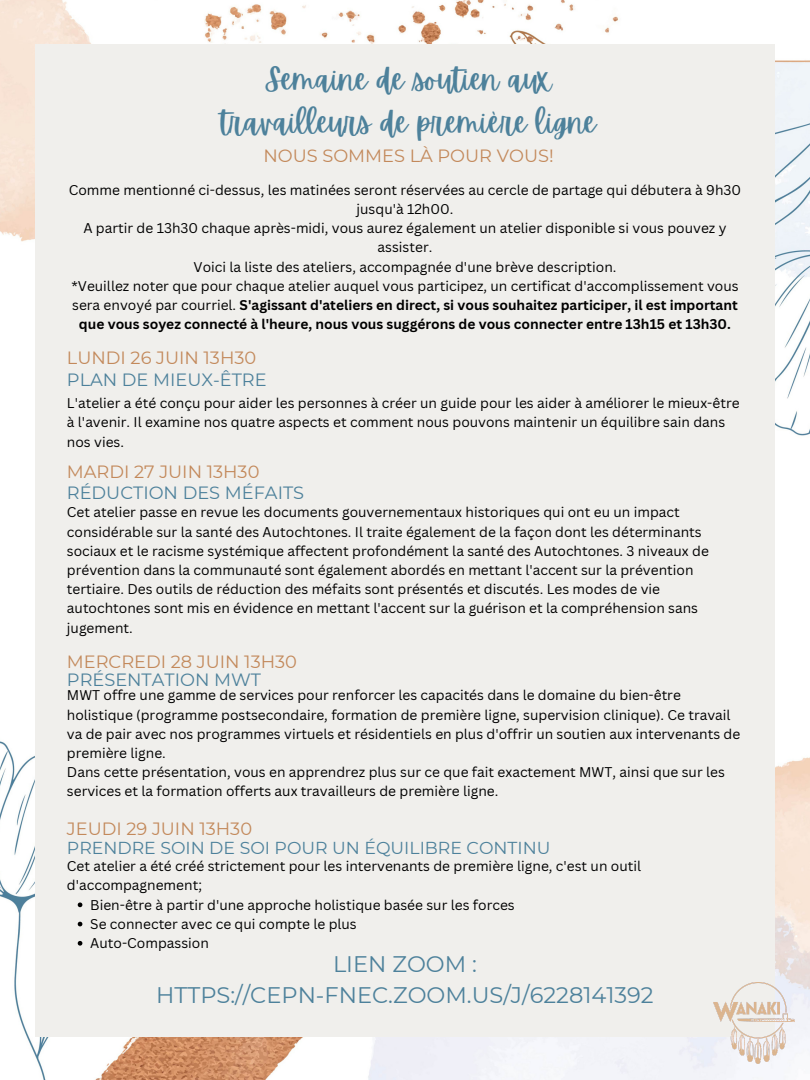
<style>
.page{position:relative;width:810px;height:1080px;background:#fff}
.page>*{position:absolute;margin:0;border:0;box-sizing:border-box;transform-origin:0 0}
.t1{font:30.44px/42.6px "Apricots";color:#4d819b;text-align:center}
.t2{font:22.5px "Montserrat";color:#4d819b}
.t3{font:17.75px "Montserrat";color:#c3895b}
.t4{font:17.75px "Montserrat";color:#4d819b}
.t5{font:17.31px "Montserrat";color:#4d819b}
.t6{font:13.75px/19.2px "Canva Sans";color:#000}
.t7{font:700 13.75px/19.2px "Canva Sans";color:#000;text-align:center}
.s1{font-weight:400}
</style>
<div class="page">
<img style="left:0;top:0;width:810px;height:1080px">
<div style="left:35px;top:44px;width:740px;height:992px;background:#f0efec"></div>
<img style="left:713px;top:983px;width:81px;height:81px">
<svg style="left:78px;top:903px;width:4px;height:4px"></svg>
<svg style="left:78px;top:922px;width:4px;height:4px"></svg>
<svg style="left:78px;top:941px;width:4px;height:5px"></svg>
<p class="t1" style="left:221px;top:59px;width:377px">Semaine de soutien aux travailleurs de première ligne</p>
<p class="t3" style="left:264px;top:145px;width:292px">NOUS SOMMES LÀ POUR VOUS!</p>
<p class="t6" style="left:69px;top:180px;width:674px;text-align:center">Comme mentionné ci-dessus, les matinées seront réservées au cercle de partage qui débutera à 9h30 jusqu'à 12h00.</p>
<p class="t6" style="left:83px;top:218px;width:645px;text-align:center">A partir de 13h30 chaque après-midi, vous aurez également un atelier disponible si vous pouvez y assister.</p>
<p class="t6" style="left:194px;top:257px;width:424px">Voici la liste des ateliers, accompagnée d'une brève description.</p>
<p class="t7" style="left:71px;top:276px;width:669px"><span class="s1">*Veuillez noter que pour chaque atelier auquel vous participez, un certificat d'accomplissement vous sera envoyé par courriel.</span> S'agissant d'ateliers en direct, si vous souhaitez participer, il est important que vous soyez connecté à l'heure, nous vous suggérons de vous connecter entre 13h15 et 13h30.</p>
<p class="t3" style="left:67px;top:347px;width:191px">LUNDI 26 JUIN 13H30</p>
<p class="t4" style="left:67px;top:369px;width:201px">PLAN DE MIEUX-ÊTRE</p>
<p class="t6" style="left:67px;top:393px;width:674px">L'atelier a été conçu pour aider les personnes à créer un guide pour les aider à améliorer le mieux-être à l'avenir. Il examine nos quatre aspects et comment nous pouvons maintenir un équilibre sain dans nos vies.</p>
<p class="t4" style="left:67px;top:482px;width:239px">RÉDUCTION DES MÉFAITS</p>
<p class="t3" style="left:67px;top:461px;width:194px">MARDI 27 JUIN 13H30</p>
<p class="t6" style="left:67px;top:502px;width:643px">Cet atelier passe en revue les documents gouvernementaux historiques qui ont eu un impact considérable sur la santé des Autochtones. Il traite également de la façon dont les déterminants sociaux et le racisme systémique affectent profondément la santé des Autochtones. 3 niveaux de prévention dans la communauté sont également abordés en mettant l'accent sur la prévention tertiaire. Des outils de réduction des méfaits sont présentés et discutés. Les modes de vie autochtones sont mis en évidence en mettant l'accent sur la guérison et la compréhension sans jugement.</p>
<p class="t3" style="left:67px;top:651px;width:232px">MERCREDI 28 JUIN 13H30</p>
<p class="t4" style="left:67px;top:669px;width:196px">PRÉSENTATION MWT</p>
<p class="t6" style="left:67px;top:685px;width:675px">MWT offre une gamme de services pour renforcer les capacités dans le domaine du bien-être holistique (programme postsecondaire, formation de première ligne, supervision clinique). Ce travail va de pair avec nos programmes virtuels et résidentiels en plus d'offrir un soutien aux intervenants de première ligne.</p>
<p class="t6" style="left:67px;top:762px;width:659px">Dans cette présentation, vous en apprendrez plus sur ce que fait exactement MWT, ainsi que sur les services et la formation offerts aux travailleurs de première ligne.</p>
<p class="t3" style="left:67px;top:818px;width:187px">JEUDI 29 JUIN 13H30</p>
<p class="t5" style="left:67px;top:837px;width:485px">PRENDRE SOIN DE SOI POUR UN ÉQUILIBRE CONTINU</p>
<p class="t6" style="left:67px;top:856px;width:576px">Cet atelier a été créé strictement pour les intervenants de première ligne, c'est un outil d'accompagnement;</p>
<p class="t6" style="left:90px;top:895px;width:426px">Bien-être à partir d'une approche holistique basée sur les forces</p>
<p class="t6" style="left:90px;top:914px;width:268px">Se connecter avec ce qui compte le plus</p>
<p class="t6" style="left:90px;top:933px;width:120px">Auto-Compassion</p>
<p class="t2" style="left:333px;top:950px;width:145px">LIEN ZOOM :</p>
<p class="t2" style="left:156px;top:982px;width:499px">HTTPS://CEPN-FNEC.ZOOM.US/J/6228141392</p>
</div>
